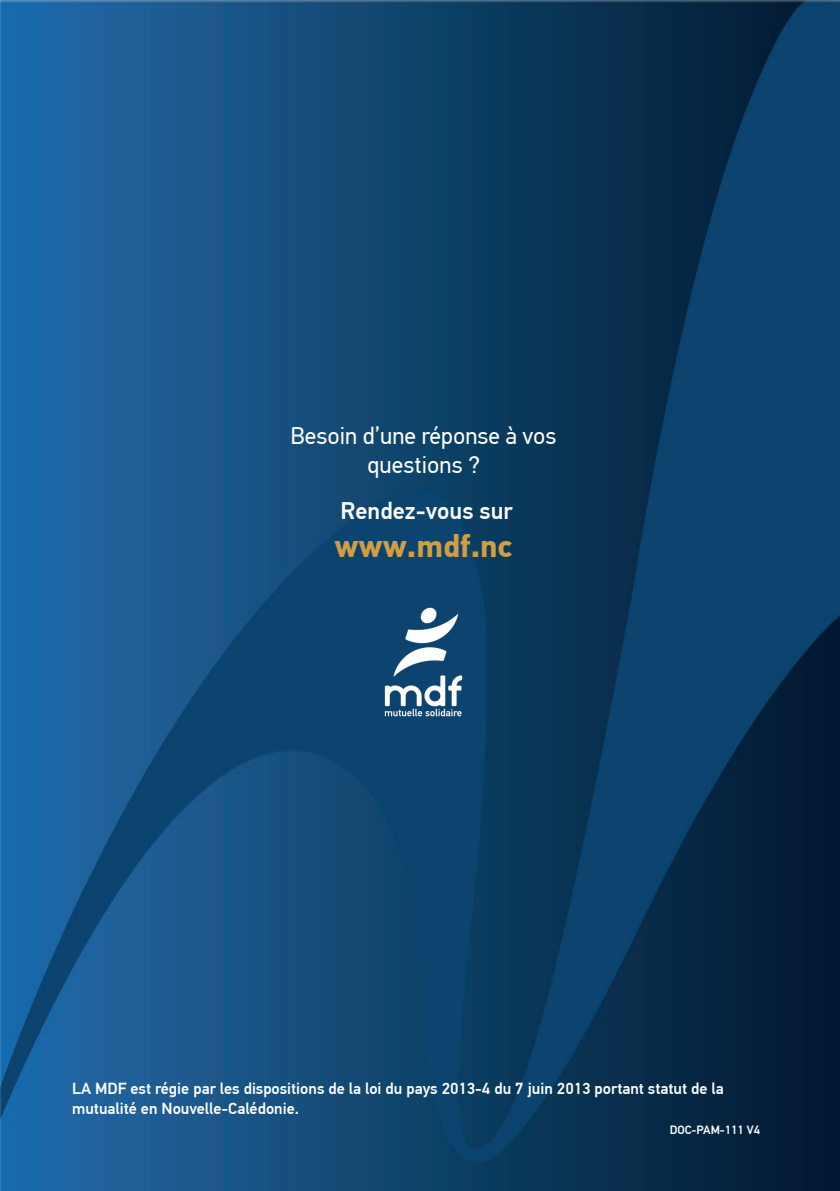
<style>
.page{position:relative;width:840px;height:1191px;background:#fff}
.page>*{position:absolute;margin:0;border:0;box-sizing:border-box;transform-origin:0 0}
.t1{font:700 32px "PF Din Text Pro";color:#d09e43}
.t2{font:24px/28.8px "PF Din Text Pro";color:#fff;text-align:center}
.t3{font:500 24px "PF Din Text Pro";color:#fff}
.t4{font:500 16px/19.2px "PF Din Text Pro";color:#fff}
.t5{font:500 12px "PF Din Text Pro";color:#fff}
</style>
<div class="page">
<img style="left:0;top:0;width:839px;height:1191px">
<img style="left:354px;top:577px;width:138px;height:169px">
<h2 class="t2" style="left:290px;top:421px;width:267px">Besoin d’une réponse à vos questions ?</h2>
<h2 class="t3" style="left:340px;top:496px;width:174px">Rendez-vous sur</h2>
<h1 class="t1" style="left:334px;top:527px;width:180px">www.mdf.nc</h1>
<p class="t4" style="left:72px;top:1079px;width:652px">LA MDF est régie par les dispositions de la loi du pays 2013-4 du 7 juin 2013 portant statut de la mutualité en Nouvelle-Calédonie.</p>
<p class="t5" style="left:669px;top:1123px;width:92px">DOC-PAM-111 V4</p>
</div>
